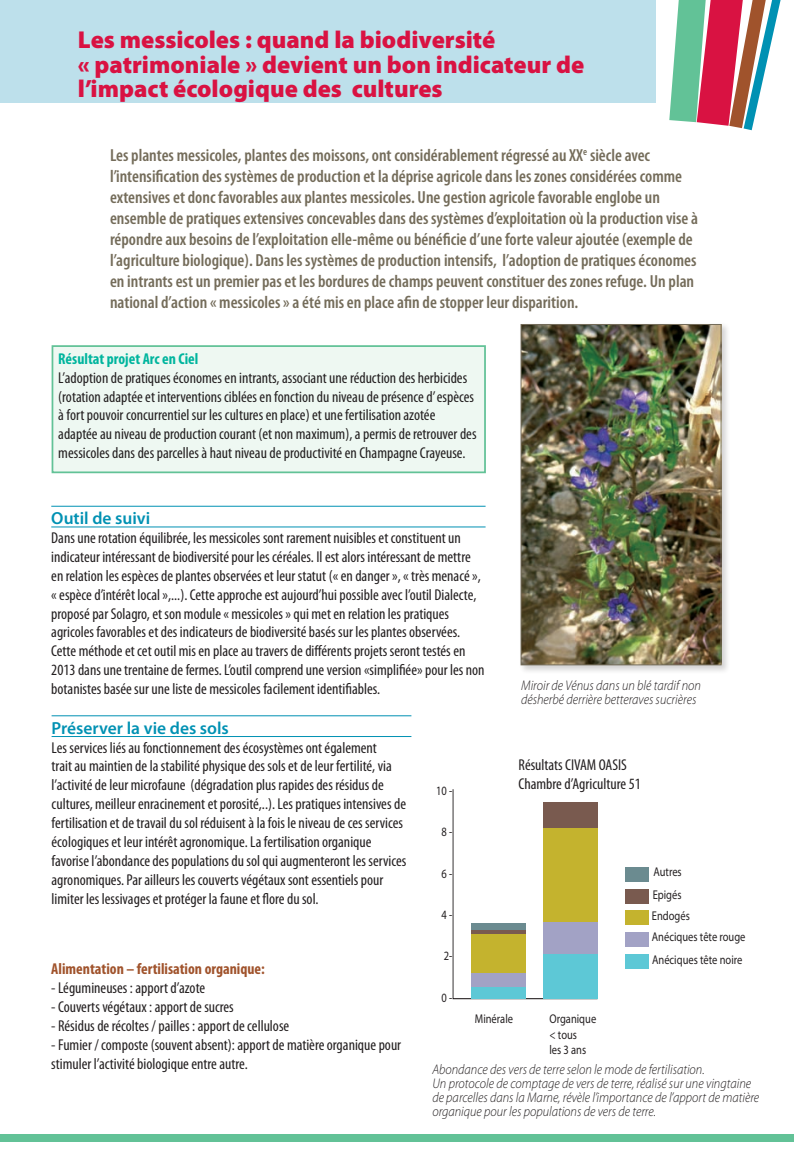
<style>
.page{position:relative;width:799px;height:1171px;background:#fff}
.page>*{position:absolute;margin:0;border:0;box-sizing:border-box;transform-origin:0 0}
.t1{font:900 24.5px/24.5px "Myriad Pro";color:#d91242}
.t2{font:600 condensed 17.5px/21px "Myriad Pro";color:#746c5a}
.t3{font:600 17.5px "Myriad Pro";color:#0091b3}
.t4{font:condensed 15.75px/18.9px "Myriad Pro";color:#231f20}
.t5{font:700 condensed 15.75px "Myriad Pro";color:#a0532c}
.t6{font:700 condensed 15.75px "Myriad Pro";color:#00b59e}
.t7{font:italic 300 14px/14px "Myriad Pro";color:#231f20;scale:.9 1}
.t8{font:12.78px/15.2px "Myriad Pro";color:#231f20;scale:.83 1}
</style>
<div class="page">
<div style="left:0;top:0;width:656px;height:103px;background:#bde0eb"></div>
<svg style="left:669px;top:0;width:111px;height:130px"></svg>
<div style="left:0;top:1134px;width:793px;height:7px;background:#62c297"></div>
<div style="left:52px;top:346px;width:433px;height:126px;background:#eef8f2"></div>
<div style="left:52px;top:345px;width:434px;height:128px;border:2px solid #62c297"></div>
<hr style="left:51px;top:506px;width:434px;height:1px;background:#0091b3">
<hr style="left:51px;top:526px;width:434px;height:1px;background:#0091b3">
<hr style="left:52px;top:715px;width:359px;height:1px;background:#0091b3">
<hr style="left:52px;top:736px;width:359px;height:1px;background:#0091b3">
<div style="left:519px;top:322px;width:211px;height:352px;background:#231f20;opacity:.2"></div>
<img style="left:522px;top:326px;width:197px;height:337px">
<div style="left:520px;top:324px;width:201px;height:341px;border:1px solid #746c5a"></div>
<svg style="left:452px;top:789px;width:146px;height:210px"></svg>
<div style="left:543px;top:954px;width:54px;height:44px;background:#5dc8d6"></div>
<div style="left:625px;top:954px;width:23px;height:14px;background:#5dc8d6"></div>
<div style="left:625px;top:932px;width:23px;height:15px;background:#a2a2c5"></div>
<div style="left:625px;top:910px;width:23px;height:15px;background:#c4b32e"></div>
<div style="left:625px;top:889px;width:23px;height:14px;background:#795a4f"></div>
<div style="left:625px;top:867px;width:23px;height:15px;background:#6b8b90"></div>
<div style="left:471px;top:987px;width:54px;height:11px;background:#5dc8d6"></div>
<div style="left:471px;top:972px;width:54px;height:15px;background:#a2a2c5"></div>
<div style="left:471px;top:932px;width:54px;height:40px;background:#c4b32e"></div>
<hr style="left:471px;top:930px;width:54px;height:4px;background:#795a4f">
<div style="left:471px;top:923px;width:54px;height:7px;background:#6b8b90"></div>
<div style="left:543px;top:921px;width:54px;height:33px;background:#a2a2c5"></div>
<div style="left:543px;top:828px;width:54px;height:93px;background:#c4b32e"></div>
<div style="left:543px;top:802px;width:54px;height:26px;background:#795a4f"></div>
<h1 class="t1" style="left:78px;top:27px;width:508px">Les messicoles : quand la biodiversité<br>« patrimoniale » devient un bon indicateur de l’impact écologique des cultures</h1>
<p class="t2" style="left:110px;top:144px;width:589px">Les plantes messicoles, plantes des moissons, ont considérablement régressé au XX<sup>e</sup> siècle avec l’intensification des systèmes de production et la déprise agricole dans les zones considérées comme extensives et donc favorables aux plantes messicoles. Une gestion agricole favorable englobe un ensemble de pratiques extensives concevables dans des systèmes d’exploitation où la production vise à répondre aux besoins de l’exploitation elle-même ou bénéficie d’une forte valeur ajoutée (exemple de l’agriculture biologique). Dans les systèmes de production intensifs, l’adoption de pratiques économes en intrants est un premier pas et les bordures de champs peuvent constituer des zones refuge. Un plan national d’action « messicoles » a été mis en place afin de stopper leur disparition.</p>
<p class="t6" style="left:58px;top:349px;width:142px">Résultat projet Arc en Ciel</p>
<p class="t4" style="left:58px;top:368px;width:420px">L’adoption de pratiques économes en intrants, associant une réduction des herbicides (rotation adaptée et interventions ciblées en fonction du niveau de présence d’ espèces à fort pouvoir concurrentiel sur les cultures en place) et une fertilisation azotée adaptée au niveau de production courant (et non maximum), a permis de retrouver des messicoles dans des parcelles à haut niveau de productivité en Champagne Crayeuse.</p>
<p class="t3" style="left:51px;top:507px;width:101px">Outil de suivi</p>
<p class="t4" style="left:51px;top:528px;width:435px">Dans une rotation équilibrée, les messicoles sont rarement nuisibles et constituent un indicateur intéressant de biodiversité pour les céréales. Il est alors intéressant de mettre en relation les espèces de plantes observées et leur statut (« en danger », « très menacé », « espèce d’intérêt local »,...). Cette approche est aujourd’hui possible avec l’outil Dialecte, proposé par Solagro, et son module « messicoles » qui met en relation les pratiques agricoles favorables et des indicateurs de biodiversité basés sur les plantes observées.<br>Cette méthode et cet outil mis en place au travers de différents projets seront testés en 2013 dans une trentaine de fermes. L’outil comprend une version «simplifiée» pour les non botanistes basée sur une liste de messicoles facilement identifiables.</p>
<p class="t3" style="left:52px;top:716px;width:179px">Préserver la vie des sols</p>
<p class="t4" style="left:52px;top:737px;width:356px">Les services liés au fonctionnement des écosystèmes ont également<br>trait au maintien de la stabilité physique des sols et de leur fertilité, via l’activité de leur microfaune (dégradation plus rapides des résidus de cultures, meilleur enracinement et porosité,..). Les pratiques intensives de fertilisation et de travail du sol réduisent à la fois le niveau de ces services écologiques et leur intérêt agronomique. La fertilisation organique favorise l’abondance des populations du sol qui augmenteront les services agronomiques. Par ailleurs les couverts végétaux sont essentiels pour limiter les lessivages et protéger la faune et flore du sol.</p>
<p class="t7" style="left:521px;top:678px;width:201px">Miroir de Vénus dans un blé tardif non désherbé derrière betteraves sucrières</p>
<p class="t4" style="left:518px;top:755px;width:124px">Résultats CIVAM OASIS<br>Chambre d’Agriculture 51</p>
<p class="t8" style="left:436px;top:783px;width:21px">10 -</p>
<p class="t8" style="left:441px;top:824px;width:15px">8 -</p>
<p class="t8" style="left:441px;top:865px;width:15px">6 -</p>
<p class="t8" style="left:441px;top:907px;width:15px">4 -</p>
<p class="t8" style="left:443px;top:948px;width:12px">2-</p>
<p class="t8" style="left:441px;top:989px;width:15px">0 -</p>
<p class="t8" style="left:652px;top:859px;width:37px;line-height:23.4px">Autres<br>Epigés</p>
<p class="t8" style="left:652px;top:908px;width:47px">Endogés</p>
<p class="t8" style="left:652px;top:951px;width:110px">Anéciques tête noire</p>
<p class="t8" style="left:652px;top:929px;width:114px">Anéciques tête rouge</p>
<p class="t5" style="left:51px;top:959px;width:215px">Alimentation – fertilisation organique:</p>
<p class="t4" style="left:51px;top:978px;width:155px">- Légumineuses : apport d’azote</p>
<p class="t4" style="left:51px;top:997px;width:184px">- Couverts végétaux : apport de sucres</p>
<p class="t4" style="left:51px;top:1016px;width:239px">- Résidus de récoltes / pailles : apport de cellulose</p>
<p class="t4" style="left:51px;top:1035px;width:351px">- Fumier / composte (souvent absent): apport de matière organique pour stimuler l’activité biologique entre autre.</p>
<p class="t8" style="left:475px;top:1011px;width:48px">Minérale</p>
<p class="t8" style="left:549px;top:1011px;width:58px">Organique &lt; tous<br>les 3 ans</p>
<p class="t7" style="left:432px;top:1062px;width:365px">Abondance des vers de terre selon le mode de fertilisation.<br>Un protocole de comptage de vers de terre, réalisé sur une vingtaine de parcelles dans la Marne, révèle l’importance de l’apport de matière organique pour les populations de vers de terre.</p>
</div>
